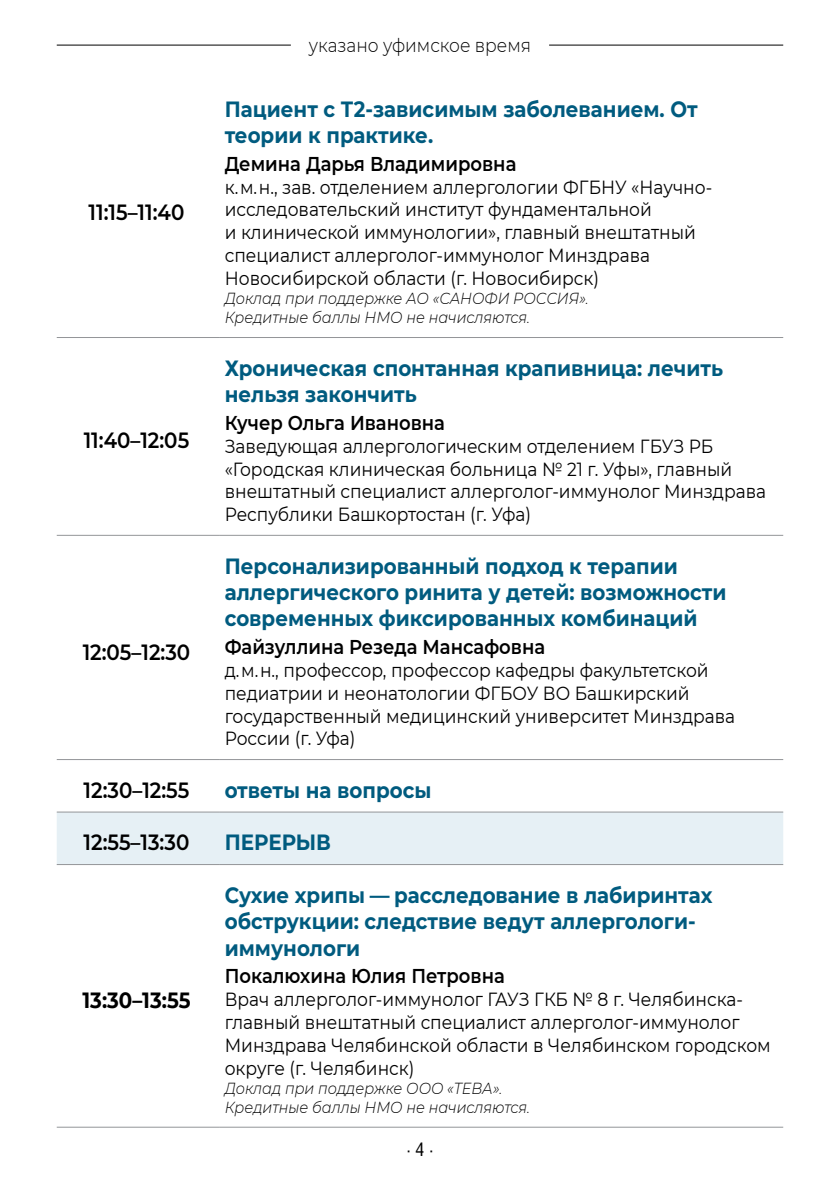
<style>
.page{position:relative;width:840px;height:1191px;background:#fff}
.page>*{position:absolute;margin:0;border:0;box-sizing:border-box;transform-origin:0 0}
.Заголовок{font:700 22px/26.4px "Montserrat";color:#005b7f;scale:.9 1}
.Заголовок-2{font:600 22px "Montserrat";color:#000;scale:.9 1}
.Заголовок-3{font:700 22px "Montserrat";color:#000;scale:.9 1}
.Лектор{font:600 20px "Montserrat";color:#000;scale:.9 1}
.регалии{font:19px/22.8px "Montserrat";color:#000;scale:.9 1}
.t1{font:300 19px "Montserrat";color:#000;scale:.9 1}
.t2{font:18px "AG Letterica Condensed C";color:#000}
.регалии-2{font:italic 300 16px/19.2px "Montserrat";color:#000;scale:.9 1}
</style>
<div class="page">
<hr style="left:57px;top:45px;width:234px;height:1px;background:#000">
<hr style="left:549px;top:45px;width:233px;height:1px;background:#000">
<div style="left:57px;top:812px;width:725px;height:52px;background:#e6f0f5"></div>
<hr style="left:57px;top:535px;width:162px;height:1px;background:#939598">
<hr style="left:219px;top:535px;width:563px;height:1px;background:#939598">
<hr style="left:57px;top:759px;width:162px;height:1px;background:#939598">
<hr style="left:219px;top:759px;width:563px;height:1px;background:#939598">
<hr style="left:57px;top:811px;width:162px;height:1px;background:#939598">
<hr style="left:219px;top:811px;width:563px;height:1px;background:#939598">
<hr style="left:57px;top:864px;width:162px;height:1px;background:#939598">
<hr style="left:219px;top:864px;width:563px;height:1px;background:#939598">
<hr style="left:57px;top:1126px;width:162px;height:1px;background:#939598">
<hr style="left:219px;top:1126px;width:563px;height:1px;background:#939598">
<hr style="left:57px;top:337px;width:162px;height:1px;background:#939598">
<hr style="left:219px;top:337px;width:563px;height:1px;background:#939598">
<p class="Заголовок-2" style="left:89px;top:197px;width:108px">11:15–11:40</p>
<p class="Заголовок-2" style="left:84px;top:425px;width:119px">11:40–12:05</p>
<p class="Заголовок-2" style="left:83px;top:636px;width:121px">12:05–12:30</p>
<p class="t1" style="left:309px;top:32px;width:248px">указано уфимское время</p>
<p class="Заголовок" style="left:225px;top:95px;width:526px">Пациент с Т2-зависимым заболеванием. От теории к практике.</p>
<p class="Лектор" style="left:225px;top:150px;width:325px">Демина Дарья Владимировна</p>
<p class="регалии" style="left:225px;top:175px;width:543px">к. м. н., зав. отделением аллергологии ФГБНУ «Научно&shy;исследовательский институт фундаментальной<br>и клинической иммунологии», главный внештатный специалист аллерголог-иммунолог Минздрава Новосибирской области (г. Новосибирск)</p>
<p class="регалии-2" style="left:225px;top:288px;width:405px">Доклад при поддержке АО «САНОФИ РОССИЯ».<br>Кредитные баллы НМО не начисляются.</p>
<p class="Заголовок" style="left:225px;top:354px;width:555px">Хроническая спонтанная крапивница: лечить нельзя закончить</p>
<p class="Лектор" style="left:225px;top:408px;width:246px">Кучер Ольга Ивановна</p>
<p class="регалии" style="left:225px;top:434px;width:602px">Заведующая аллергологическим отделением ГБУЗ РБ «Городская клиническая больница № 21 г. Уфы», главный внештатный специалист аллерголог-иммунолог Минздрава Республики Башкортостан (г. Уфа)</p>
<p class="Заголовок" style="left:225px;top:551px;width:558px">Персонализированный подход к терапии аллергического ринита у детей: возможности современных фиксированных комбинаций</p>
<p class="Лектор" style="left:225px;top:633px;width:357px">Файзуллина Резеда Мансафовна</p>
<p class="регалии" style="left:225px;top:658px;width:568px">д. м. н., профессор, профессор кафедры факультетской педиатрии и неонатологии ФГБОУ ВО Башкирский государственный медицинский университет Минздрава России (г. Уфа)</p>
<p class="Заголовок-2" style="left:84px;top:774px;width:119px">12:30–12:55</p>
<p class="Заголовок" style="left:225px;top:775px;width:231px">ответы на вопросы</p>
<p class="Заголовок-2" style="left:84px;top:827px;width:119px">12:55–13:30</p>
<p class="Заголовок" style="left:225px;top:828px;width:119px">ПЕРЕРЫВ</p>
<p class="Заголовок-3" style="left:82px;top:984px;width:121px">13:30–13:55</p>
<p class="Заголовок" style="left:225px;top:880px;width:543px">Сухие хрипы — расследование в лабиринтах обструкции: следствие ведут аллергологи&shy;иммунологи</p>
<p class="Лектор" style="left:225px;top:962px;width:312px">Покалюхина Юлия Петровна</p>
<p class="регалии" style="left:225px;top:987px;width:608px">Врач аллерголог-иммунолог ГАУЗ ГКБ № 8 г. Челябинска&shy;главный внештатный специалист аллерголог-иммунолог Минздрава Челябинской области в Челябинском городском округе (г. Челябинск)</p>
<p class="регалии-2" style="left:225px;top:1078px;width:340px">Доклад при поддержке ООО «ТЕВА».<br>Кредитные баллы НМО не начисляются.</p>
<p class="t2" style="left:406px;top:1138px;width:28px">· 4 ·</p>
</div>
